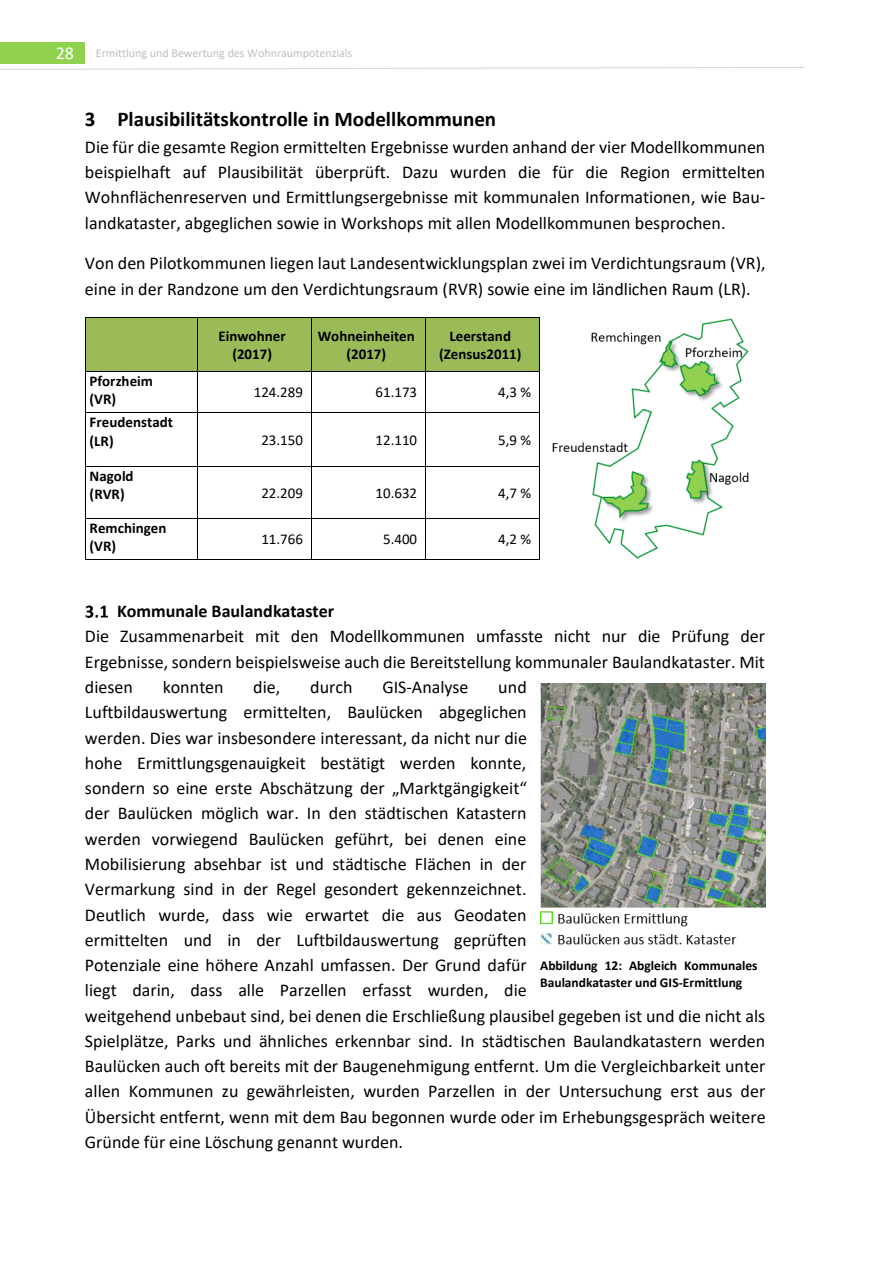
<style>
.page{position:relative;width:893px;height:1263px;background:#fff}
.page>*{position:absolute;margin:0;border:0;box-sizing:border-box;transform-origin:0 0}
.t1{font:700 21px "Calibri";color:#000}
.t2{font:18px/25.3px "Calibri";color:#000;text-align:justify}
.t3{font:700 18px "Calibri";color:#000}
.t4{font:700 15px/18.1px "Calibri";color:#000;text-align:center}
.t5{font:15px "Calibri";color:#000}
.t6{font:700 13.5px/16.4px "Calibri";color:#000}
.t7{font:12px "Calibri";letter-spacing:-.005em;color:#bfbfbf}
.s1{font-size:18px;color:#fff}
</style>
<div class="page">
<div style="left:1px;top:42px;width:84px;height:22px;background:#92d050"></div>
<svg style="left:0;top:67px;width:805px;height:3px"></svg>
<div style="left:86px;top:318px;width:111px;height:53px;background:#9bbb59"></div>
<div style="left:197px;top:318px;width:114px;height:53px;background:#9bbb59"></div>
<div style="left:312px;top:318px;width:113px;height:53px;background:#9bbb59"></div>
<div style="left:426px;top:318px;width:113px;height:53px;background:#9bbb59"></div>
<hr style="left:86px;top:318px;width:111px;height:1px;background:#000">
<hr style="left:197px;top:318px;width:114px;height:1px;background:#000">
<hr style="left:311px;top:318px;width:114px;height:1px;background:#000">
<hr style="left:426px;top:318px;width:113px;height:1px;background:#000">
<hr style="left:85px;top:318px;width:1px;height:53px;background:#000">
<hr style="left:197px;top:318px;width:1px;height:53px;background:#000">
<hr style="left:311px;top:318px;width:1px;height:53px;background:#000">
<hr style="left:425px;top:318px;width:1px;height:53px;background:#000">
<hr style="left:539px;top:318px;width:1px;height:53px;background:#000">
<hr style="left:86px;top:371px;width:111px;height:1px;background:#000">
<hr style="left:197px;top:371px;width:114px;height:1px;background:#000">
<hr style="left:311px;top:371px;width:114px;height:1px;background:#000">
<hr style="left:426px;top:371px;width:113px;height:1px;background:#000">
<hr style="left:85px;top:371px;width:1px;height:41px;background:#000">
<hr style="left:197px;top:371px;width:1px;height:41px;background:#000">
<hr style="left:311px;top:371px;width:1px;height:41px;background:#000">
<hr style="left:425px;top:371px;width:1px;height:41px;background:#000">
<hr style="left:539px;top:371px;width:1px;height:41px;background:#000">
<hr style="left:86px;top:412px;width:111px;height:1px;background:#000">
<hr style="left:197px;top:412px;width:114px;height:1px;background:#000">
<hr style="left:311px;top:412px;width:114px;height:1px;background:#000">
<hr style="left:426px;top:412px;width:113px;height:1px;background:#000">
<hr style="left:85px;top:413px;width:1px;height:53px;background:#000">
<hr style="left:197px;top:413px;width:1px;height:53px;background:#000">
<hr style="left:311px;top:413px;width:1px;height:53px;background:#000">
<hr style="left:425px;top:413px;width:1px;height:53px;background:#000">
<hr style="left:539px;top:413px;width:1px;height:53px;background:#000">
<hr style="left:86px;top:466px;width:111px;height:1px;background:#000">
<hr style="left:197px;top:466px;width:114px;height:1px;background:#000">
<hr style="left:311px;top:466px;width:114px;height:1px;background:#000">
<hr style="left:426px;top:466px;width:113px;height:1px;background:#000">
<hr style="left:85px;top:467px;width:1px;height:51px;background:#000">
<hr style="left:197px;top:467px;width:1px;height:51px;background:#000">
<hr style="left:311px;top:467px;width:1px;height:51px;background:#000">
<hr style="left:425px;top:467px;width:1px;height:51px;background:#000">
<hr style="left:539px;top:467px;width:1px;height:51px;background:#000">
<hr style="left:86px;top:518px;width:111px;height:1px;background:#000">
<hr style="left:197px;top:518px;width:114px;height:1px;background:#000">
<hr style="left:311px;top:518px;width:114px;height:1px;background:#000">
<hr style="left:426px;top:518px;width:113px;height:1px;background:#000">
<hr style="left:85px;top:519px;width:1px;height:40px;background:#000">
<hr style="left:86px;top:559px;width:111px;height:1px;background:#000">
<hr style="left:197px;top:519px;width:1px;height:40px;background:#000">
<hr style="left:197px;top:559px;width:114px;height:1px;background:#000">
<hr style="left:311px;top:519px;width:1px;height:40px;background:#000">
<hr style="left:311px;top:559px;width:114px;height:1px;background:#000">
<hr style="left:425px;top:519px;width:1px;height:40px;background:#000">
<hr style="left:426px;top:559px;width:113px;height:1px;background:#000">
<hr style="left:539px;top:519px;width:1px;height:40px;background:#000">
<img style="left:85px;top:605px;width:23px;height:13px">
<img style="left:552px;top:318px;width:197px;height:240px">
<img style="left:540px;top:683px;width:226px;height:262px">
<p class="t7" style="left:56px;top:48px;width:298px"><span class="s1">28</span> Ermittlung und Bewertung des Wohnraumpotenzials</p>
<h1 class="t1" style="left:85px;top:111px;width:413px">3 Plausibilitätskontrolle in Modellkommunen</h1>
<p class="t2" style="left:85px;top:136px;width:682px">Die für die gesamte Region ermittelten Ergebnisse wurden anhand der vier Modellkommunen beispielhaft auf Plausibilität überprüft. Dazu wurden die für die Region ermittelten Wohnflächenreserven und Ermittlungsergebnisse mit kommunalen Informationen, wie Bau&shy;landkataster, abgeglichen sowie in Workshops mit allen Modellkommunen besprochen.</p>
<p class="t2" style="left:85px;top:252px;width:682px">Von den Pilotkommunen liegen laut Landesentwicklungsplan zwei im Verdichtungsraum (VR), eine in der Randzone um den Verdichtungsraum (RVR) sowie eine im ländlichen Raum (LR).</p>
<p class="t4" style="left:219px;top:328px;width:69px">Einwohner (2017)</p>
<p class="t4" style="left:318px;top:328px;width:99px">Wohneinheiten</p>
<p class="t4" style="left:439px;top:328px;width:84px">Leerstand (Zensus2011)</p>
<p class="t4" style="left:347px;top:346px;width:41px">(2017)</p>
<p class="t4" style="left:90px;top:373px;width:65px">Pforzheim</p>
<p class="t4" style="left:90px;top:391px;width:28px">(VR)</p>
<p class="t5" style="left:254px;top:386px;width:51px">124.289</p>
<p class="t5" style="left:376px;top:386px;width:43px">61.173</p>
<p class="t5" style="left:498px;top:386px;width:35px">4,3 %</p>
<p class="t4" style="left:90px;top:414px;width:85px">Freudenstadt</p>
<p class="t4" style="left:90px;top:433px;width:26px">(LR)</p>
<p class="t5" style="left:261px;top:433px;width:43px">23.150</p>
<p class="t5" style="left:376px;top:433px;width:43px">12.110</p>
<p class="t5" style="left:498px;top:433px;width:35px">5,9 %</p>
<p class="t4" style="left:90px;top:468px;width:45px">Nagold</p>
<p class="t4" style="left:90px;top:486px;width:37px">(RVR)</p>
<p class="t5" style="left:261px;top:486px;width:43px">22.209</p>
<p class="t5" style="left:376px;top:486px;width:43px">10.632</p>
<p class="t5" style="left:498px;top:486px;width:35px">4,7 %</p>
<p class="t4" style="left:90px;top:520px;width:78px">Remchingen</p>
<p class="t4" style="left:90px;top:539px;width:28px">(VR)</p>
<p class="t5" style="left:261px;top:533px;width:43px">11.766</p>
<p class="t5" style="left:383px;top:533px;width:36px">5.400</p>
<p class="t5" style="left:498px;top:533px;width:35px">4,2 %</p>
<h2 class="t3" style="left:117px;top:604px;width:219px">Kommunale Baulandkataster</h2>
<p class="t2" style="left:85px;top:625px;width:682px">Die Zusammenarbeit mit den Modellkommunen umfasste nicht nur die Prüfung der Ergebnisse, sondern beispielsweise auch die Bereitstellung kommunaler Baulandkataster. Mit diesen</p>
<p class="t2" style="left:163px;top:676px;width:62px">konnten</p>
<p class="t2" style="left:253px;top:676px;width:29px">die,</p>
<p class="t2" style="left:310px;top:676px;width:44px">durch</p>
<p class="t2" style="left:382px;top:676px;width:88px">GIS-Analyse</p>
<p class="t2" style="left:85px;top:676px;width:682px;text-align:left;text-indent:413px">und<br>Luftbildauswertung ermittelten, Baulücken abgeglichen<br>werden. Dies war insbesondere interessant, da nicht nur die<br>hohe Ermittlungsgenauigkeit bestätigt werden konnte,<br>sondern so eine erste Abschätzung der „Marktgängigkeit“<br>der Baulücken möglich war. In den städtischen Katastern<br>werden vorwiegend Baulücken geführt, bei denen eine<br>Mobilisierung absehbar ist und städtische Flächen in der<br>Vermarkung sind in der Regel gesondert gekennzeichnet.<br>Deutlich wurde, dass wie erwartet die aus Geodaten<br>ermittelten und in der Luftbildauswertung geprüften<br>Potenziale eine höhere Anzahl umfassen. Der Grund dafür<br>liegt darin, dass alle Parzellen erfasst wurden, die<br>weitgehend unbebaut sind, bei denen die Erschließung plausibel gegeben ist und die nicht als Spielplätze, Parks und ähnliches erkennbar sind. In städtischen Baulandkatastern werden Baulücken auch oft bereits mit der Baugenehmigung entfernt. Um die Vergleichbarkeit unter allen Kommunen zu gewährleisten, wurden Parzellen in der Untersuchung erst aus der Übersicht entfernt, wenn mit dem Bau begonnen wurde oder im Erhebungsgespräch weitere Gründe für eine Löschung genannt wurden.</p>
<p class="t6" style="left:540px;top:959px;width:219px">Abbildung 12: Abgleich Kommunales<br>Baulandkataster und GIS-Ermittlung</p>
</div>
